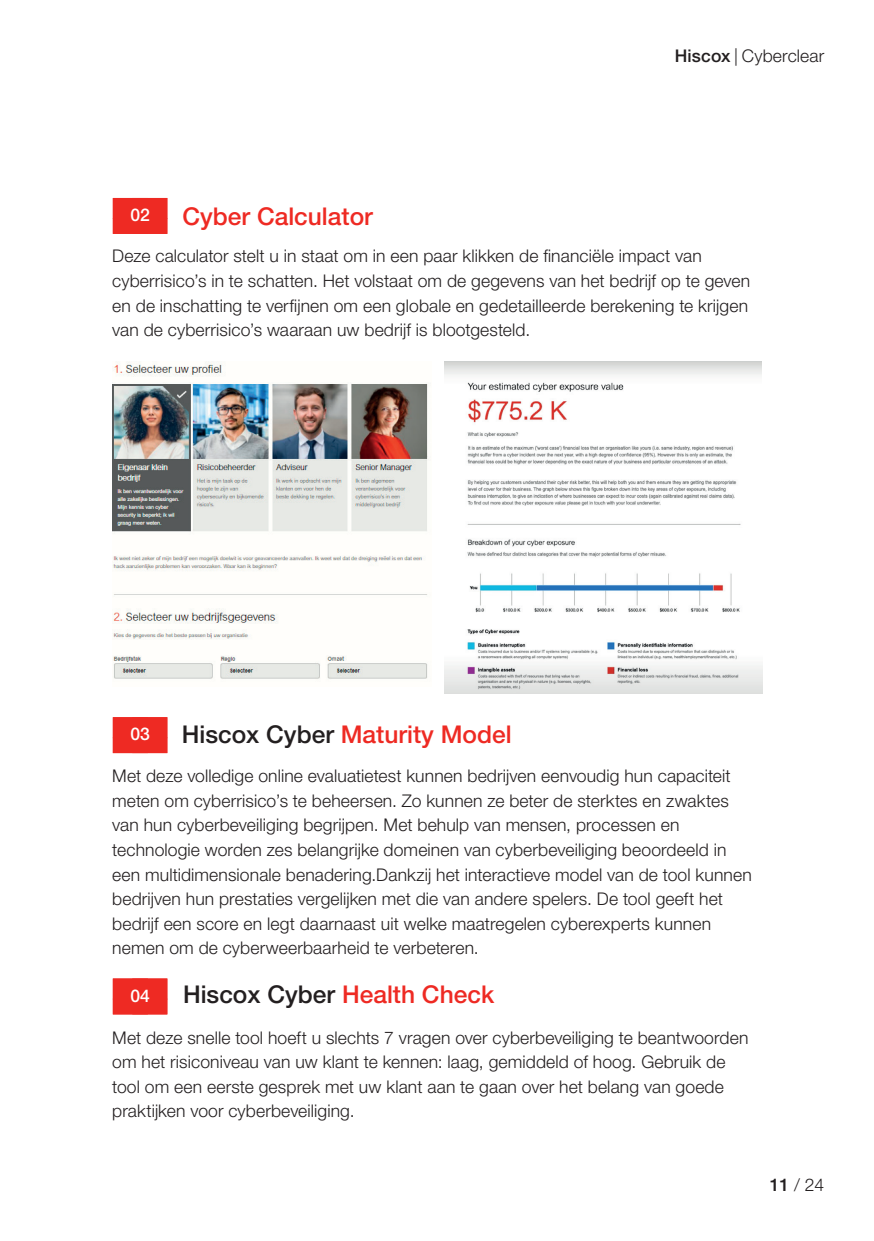
<style>
.page{position:relative;width:874px;height:1241px;background:#fff}
.page>*{position:absolute;margin:0;border:0;box-sizing:border-box;transform-origin:0 0}
.t1{font:500 24.5px "Helvetica Neue LT Std";color:#ee2a23}
.t2{font:500 24.5px "Helvetica Neue LT Std";color:#231f20}
.t3{font:300 17.5px/24.5px "Helvetica Neue LT Std";letter-spacing:.005em;color:#231f20}
.t4{font:500 17.5px "Helvetica Neue LT Std";color:#fff}
.s1{font-weight:500}
.s2{color:#231f20}
.s3{color:#ee2a23}
</style>
<div class="page">
<img style="left:112px;top:361px;width:317px;height:318px">
<img style="left:444px;top:361px;width:317px;height:145px">
<img style="left:444px;top:523px;width:317px;height:170px">
<div style="left:113px;top:198px;width:54px;height:21px;background:#ee2a23"></div>
<div style="left:113px;top:218px;width:54px;height:16px;background:#ee2a23"></div>
<div style="left:113px;top:717px;width:54px;height:21px;background:#ee2a23"></div>
<div style="left:113px;top:737px;width:54px;height:16px;background:#ee2a23"></div>
<div style="left:113px;top:978px;width:54px;height:21px;background:#ee2a23"></div>
<div style="left:113px;top:998px;width:54px;height:16px;background:#ee2a23"></div>
<p class="t4" style="left:130px;top:204px;width:21px">02</p>
<h1 class="t1" style="left:182px;top:201px;width:192px">Cyber Calculator</h1>
<p class="t3" style="left:674px;top:43px;width:151px"><span class="s1">Hiscox</span> | Cyberclear</p>
<p class="t3" style="left:112px;top:243px;width:639px">Deze calculator stelt u in staat om in een paar klikken de financiële impact van cyberrisico’s in te schatten. Het volstaat om de gegevens van het bedrijf op te geven en de inschatting te verfijnen om een globale en gedetailleerde berekening te krijgen van de cyberrisico’s waaraan uw bedrijf is blootgesteld.</p>
<p class="t4" style="left:130px;top:723px;width:21px">03</p>
<h1 class="t1" style="left:182px;top:719px;width:331px"><span class="s2">Hiscox Cyber</span> Maturity Model</h1>
<p class="t3" style="left:112px;top:763px;width:640px">Met deze volledige online evaluatietest kunnen bedrijven eenvoudig hun capaciteit meten om cyberrisico’s te beheersen. Zo kunnen ze beter de sterktes en zwaktes van hun cyberbeveiliging begrijpen. Met behulp van mensen, processen en technologie worden zes belangrijke domeinen van cyberbeveiliging beoordeeld in een multidimensionale benadering.Dankzij het interactieve model van de tool kunnen bedrijven hun prestaties vergelijken met die van andere spelers. De tool geeft het bedrijf een score en legt daarnaast uit welke maatregelen cyberexperts kunnen nemen om de cyberweerbaarheid te verbeteren.</p>
<p class="t4" style="left:130px;top:984px;width:21px">04</p>
<h1 class="t2" style="left:183px;top:979px;width:312px">Hiscox Cyber <span class="s3">Health Check</span></h1>
<p class="t3" style="left:112px;top:1024px;width:637px">Met deze snelle tool hoeft u slechts 7 vragen over cyberbeveiliging te beantwoorden om het risiconiveau van uw klant te kennen: laag, gemiddeld of hoog. Gebruik de tool om een eerste gesprek met uw klant aan te gaan over het belang van goede praktijken voor cyberbeveiliging.</p>
<p class="t3" style="left:769px;top:1171px;width:56px"><span class="s1">11</span> / 24</p>
</div>
